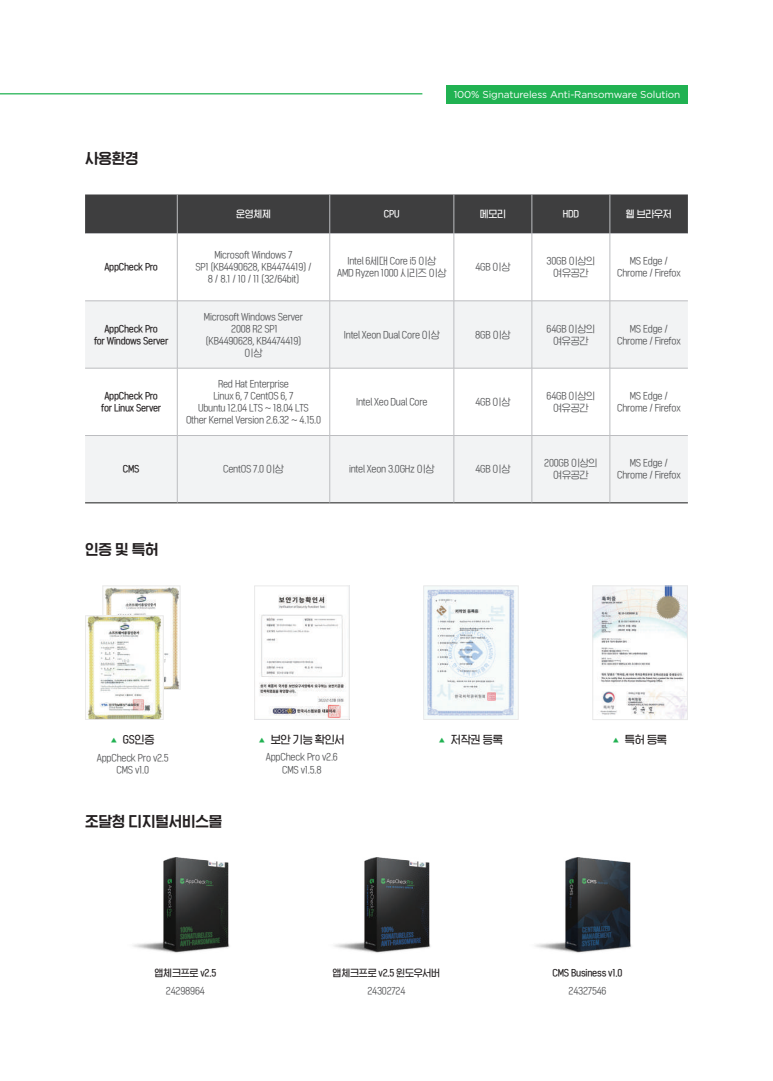
<style>
.page{position:relative;width:773px;height:1081px;background:#fff}
.page>*{position:absolute;margin:0;border:0;box-sizing:border-box;transform-origin:0 0}
.t1{font:15px "HGG Gothicssi 80 g";letter-spacing:-.01em;color:#231f20}
.t2{font:11.25px "HGG Gothicssi 60 g";letter-spacing:-.025em;color:#231f20}
.t3{font:10px/12px "HGG Gothicssi 40 g";letter-spacing:-.025em;color:#57585a;text-align:center}
.t4{font:10px/12px "HGG Gothicssi 60 g";letter-spacing:-.025em;color:#231f20;text-align:center}
.t5{font:10px "Gotham";letter-spacing:-.01em;color:#fff}
.t6{font:10px "HGG Gothicssi 60 g";letter-spacing:-.025em;color:#fff}
.s1{font-size:6.25px;color:#21b252}
</style>
<div class="page">
<hr style="left:0;top:93px;width:422px;height:1px;background:#21b252">
<div style="left:446px;top:85px;width:241px;height:19px;background:#21b252"></div>
<div style="left:85px;top:194px;width:602px;height:39px;background:#3e3e3f"></div>
<div style="left:85px;top:302px;width:602px;height:66px;background:#f2f3f4"></div>
<div style="left:85px;top:436px;width:602px;height:66px;background:#f2f3f4"></div>
<hr style="left:85px;top:502px;width:92px;height:1px;background:#1c1c1c">
<hr style="left:177px;top:502px;width:153px;height:1px;background:#1c1c1c">
<hr style="left:330px;top:502px;width:124px;height:1px;background:#1c1c1c">
<hr style="left:454px;top:502px;width:77px;height:1px;background:#1c1c1c">
<hr style="left:531px;top:502px;width:78px;height:1px;background:#1c1c1c">
<hr style="left:609px;top:502px;width:78px;height:1px;background:#1c1c1c">
<hr style="left:177px;top:194px;width:1px;height:39px;background:#bcbdc0">
<hr style="left:329px;top:194px;width:1px;height:39px;background:#bcbdc0">
<hr style="left:453px;top:194px;width:1px;height:39px;background:#bcbdc0">
<hr style="left:531px;top:194px;width:1px;height:39px;background:#bcbdc0">
<hr style="left:609px;top:194px;width:1px;height:39px;background:#bcbdc0">
<hr style="left:85px;top:233px;width:92px;height:1px;background:#bcbdc0">
<hr style="left:177px;top:233px;width:153px;height:1px;background:#bcbdc0">
<hr style="left:177px;top:234px;width:1px;height:67px;background:#bcbdc0">
<hr style="left:330px;top:233px;width:124px;height:1px;background:#bcbdc0">
<hr style="left:329px;top:234px;width:1px;height:67px;background:#bcbdc0">
<hr style="left:454px;top:233px;width:77px;height:1px;background:#bcbdc0">
<hr style="left:453px;top:234px;width:1px;height:67px;background:#bcbdc0">
<hr style="left:531px;top:233px;width:78px;height:1px;background:#bcbdc0">
<hr style="left:531px;top:234px;width:1px;height:67px;background:#bcbdc0">
<hr style="left:609px;top:233px;width:78px;height:1px;background:#bcbdc0">
<hr style="left:609px;top:234px;width:1px;height:67px;background:#bcbdc0">
<hr style="left:85px;top:301px;width:92px;height:1px;background:#bcbdc0">
<hr style="left:177px;top:301px;width:153px;height:1px;background:#bcbdc0">
<hr style="left:177px;top:301px;width:1px;height:67px;background:#bcbdc0">
<hr style="left:330px;top:301px;width:124px;height:1px;background:#bcbdc0">
<hr style="left:329px;top:301px;width:1px;height:67px;background:#bcbdc0">
<hr style="left:454px;top:301px;width:77px;height:1px;background:#bcbdc0">
<hr style="left:453px;top:301px;width:1px;height:67px;background:#bcbdc0">
<hr style="left:531px;top:301px;width:78px;height:1px;background:#bcbdc0">
<hr style="left:531px;top:301px;width:1px;height:67px;background:#bcbdc0">
<hr style="left:609px;top:301px;width:78px;height:1px;background:#bcbdc0">
<hr style="left:609px;top:301px;width:1px;height:67px;background:#bcbdc0">
<hr style="left:85px;top:368px;width:92px;height:1px;background:#bcbdc0">
<hr style="left:177px;top:368px;width:153px;height:1px;background:#bcbdc0">
<hr style="left:177px;top:368px;width:1px;height:67px;background:#bcbdc0">
<hr style="left:330px;top:368px;width:124px;height:1px;background:#bcbdc0">
<hr style="left:329px;top:368px;width:1px;height:67px;background:#bcbdc0">
<hr style="left:454px;top:368px;width:77px;height:1px;background:#bcbdc0">
<hr style="left:453px;top:368px;width:1px;height:67px;background:#bcbdc0">
<hr style="left:531px;top:368px;width:78px;height:1px;background:#bcbdc0">
<hr style="left:531px;top:368px;width:1px;height:67px;background:#bcbdc0">
<hr style="left:609px;top:368px;width:78px;height:1px;background:#bcbdc0">
<hr style="left:609px;top:368px;width:1px;height:67px;background:#bcbdc0">
<hr style="left:85px;top:435px;width:92px;height:1px;background:#bcbdc0">
<hr style="left:177px;top:435px;width:153px;height:1px;background:#bcbdc0">
<hr style="left:177px;top:436px;width:1px;height:66px;background:#bcbdc0">
<hr style="left:330px;top:435px;width:124px;height:1px;background:#bcbdc0">
<hr style="left:329px;top:436px;width:1px;height:66px;background:#bcbdc0">
<hr style="left:454px;top:435px;width:77px;height:1px;background:#bcbdc0">
<hr style="left:453px;top:436px;width:1px;height:66px;background:#bcbdc0">
<hr style="left:531px;top:435px;width:78px;height:1px;background:#bcbdc0">
<hr style="left:531px;top:436px;width:1px;height:66px;background:#bcbdc0">
<hr style="left:609px;top:435px;width:78px;height:1px;background:#bcbdc0">
<hr style="left:609px;top:436px;width:1px;height:66px;background:#bcbdc0">
<img style="left:133px;top:857px;width:97px;height:96px">
<img style="left:334px;top:857px;width:97px;height:96px">
<img style="left:535px;top:857px;width:97px;height:96px">
<img style="left:259px;top:594px;width:86px;height:124px">
<div style="left:254px;top:585px;width:95px;height:135px;border:1px solid #e9e9e9"></div>
<img style="left:425px;top:587px;width:91px;height:131px">
<div style="left:423px;top:585px;width:95px;height:135px;border:1px solid #e9e9e9"></div>
<img style="left:594px;top:587px;width:91px;height:131px">
<div style="left:592px;top:585px;width:95px;height:135px;border:1px solid #e9e9e9"></div>
<img style="left:105px;top:587px;width:73px;height:101px">
<div style="left:102px;top:585px;width:78px;height:105px;border:1px solid #e9e9e9"></div>
<img style="left:87px;top:617px;width:75px;height:101px">
<div style="left:85px;top:615px;width:79px;height:105px;border:1px solid #e9e9e9"></div>
<h1 class="t1" style="left:85px;top:150px;width:55px">사용환경</h1>
<p class="t4" style="left:104px;top:261px;width:55px">AppCheck Pro</p>
<p class="t4" style="left:94px;top:322px;width:76px">AppCheck Pro<br>for Windows Server</p>
<p class="t5" style="left:453px;top:88px;width:228px">100% Signatureless Anti-Ransomware Solution</p>
<p class="t6" style="left:236px;top:208px;width:36px">운영체제</p>
<p class="t6" style="left:384px;top:208px;width:17px">CPU</p>
<p class="t6" style="left:479px;top:208px;width:28px">메모리</p>
<p class="t6" style="left:562px;top:208px;width:18px">HDD</p>
<p class="t6" style="left:626px;top:208px;width:47px">웹 브라우저</p>
<p class="t3" style="left:195px;top:249px;width:118px">Microsoft Windows 7<br>SP1 (KB4490628, KB4474419) /<br>8 / 8.1 / 10 / 11 (32/64bit)</p>
<p class="t3" style="left:337px;top:255px;width:111px">Intel 6세대 Core i5 이상<br>AMD Ryzen 1000 시리즈 이상</p>
<p class="t3" style="left:475px;top:261px;width:37px">4GB 이상</p>
<p class="t3" style="left:546px;top:255px;width:50px">30GB 이상의 여유공간</p>
<p class="t3" style="left:617px;top:255px;width:65px">MS Edge /<br>Chrome / Firefox</p>
<p class="t3" style="left:204px;top:311px;width:101px">Microsoft Windows Server<br>2008 R2 SP1<br>(KB4490628, KB4474419) 이상</p>
<p class="t3" style="left:344px;top:329px;width:97px">Intel Xeon Dual Core 이상</p>
<p class="t3" style="left:475px;top:329px;width:37px">8GB 이상</p>
<p class="t3" style="left:546px;top:323px;width:50px">64GB 이상의 여유공간</p>
<p class="t3" style="left:617px;top:323px;width:65px">MS Edge /<br>Chrome / Firefox</p>
<p class="t4" style="left:101px;top:390px;width:61px">AppCheck Pro for Linux Server</p>
<p class="t3" style="left:186px;top:378px;width:136px">Red Hat Enterprise<br>Linux 6, 7 CentOS 6, 7<br>Ubuntu 12.04 LTS ~ 18.04 LTS<br>Other Kernel Version 2.6.32 ~ 4.15.0</p>
<p class="t3" style="left:356px;top:396px;width:73px">Intel Xeo Dual Core</p>
<p class="t3" style="left:475px;top:396px;width:37px">4GB 이상</p>
<p class="t3" style="left:546px;top:390px;width:50px">64GB 이상의 여유공간</p>
<p class="t3" style="left:617px;top:390px;width:65px">MS Edge /<br>Chrome / Firefox</p>
<p class="t4" style="left:123px;top:463px;width:18px">CMS</p>
<p class="t3" style="left:223px;top:463px;width:62px">CentOS 7.0 이상</p>
<p class="t3" style="left:349px;top:463px;width:87px">intel Xeon 3.0GHz 이상</p>
<p class="t3" style="left:475px;top:463px;width:37px">4GB 이상</p>
<p class="t3" style="left:544px;top:457px;width:55px">200GB 이상의 여유공간</p>
<p class="t3" style="left:617px;top:457px;width:65px">MS Edge /<br>Chrome / Firefox</p>
<h1 class="t1" style="left:85px;top:541px;width:75px">인증 및 특허</h1>
<p class="t2" style="left:111px;top:733px;width:45px"><span class="s1">▲</span> GS인증</p>
<p class="t3" style="left:97px;top:751px;width:73px;line-height:12.5px">AppCheck Pro v2.5<br>CMS v1.0</p>
<h1 class="t1" style="left:85px;top:813px;width:139px">조달청 디지털서비스몰</h1>
<p class="t2" style="left:259px;top:733px;width:87px"><span class="s1">▲</span> 보안 기능 확인서</p>
<p class="t2" style="left:439px;top:733px;width:65px"><span class="s1">▲</span> 저작권 등록</p>
<p class="t2" style="left:613px;top:733px;width:55px"><span class="s1">▲</span> 특허 등록</p>
<p class="t3" style="left:266px;top:751px;width:74px;line-height:12.5px">AppCheck Pro v2.6<br>CMS v1.5.8</p>
<p class="t4" style="left:154px;top:967px;width:63px">앱체크프로 v2.5</p>
<p class="t3" style="left:166px;top:984px;width:40px">24298964</p>
<p class="t4" style="left:332px;top:967px;width:109px">앱체크프로 v2.5 윈도우서버</p>
<p class="t3" style="left:367px;top:984px;width:40px">24302724</p>
<p class="t4" style="left:552px;top:967px;width:72px">CMS Business v1.0</p>
<p class="t3" style="left:568px;top:984px;width:39px">24327546</p>
</div>
